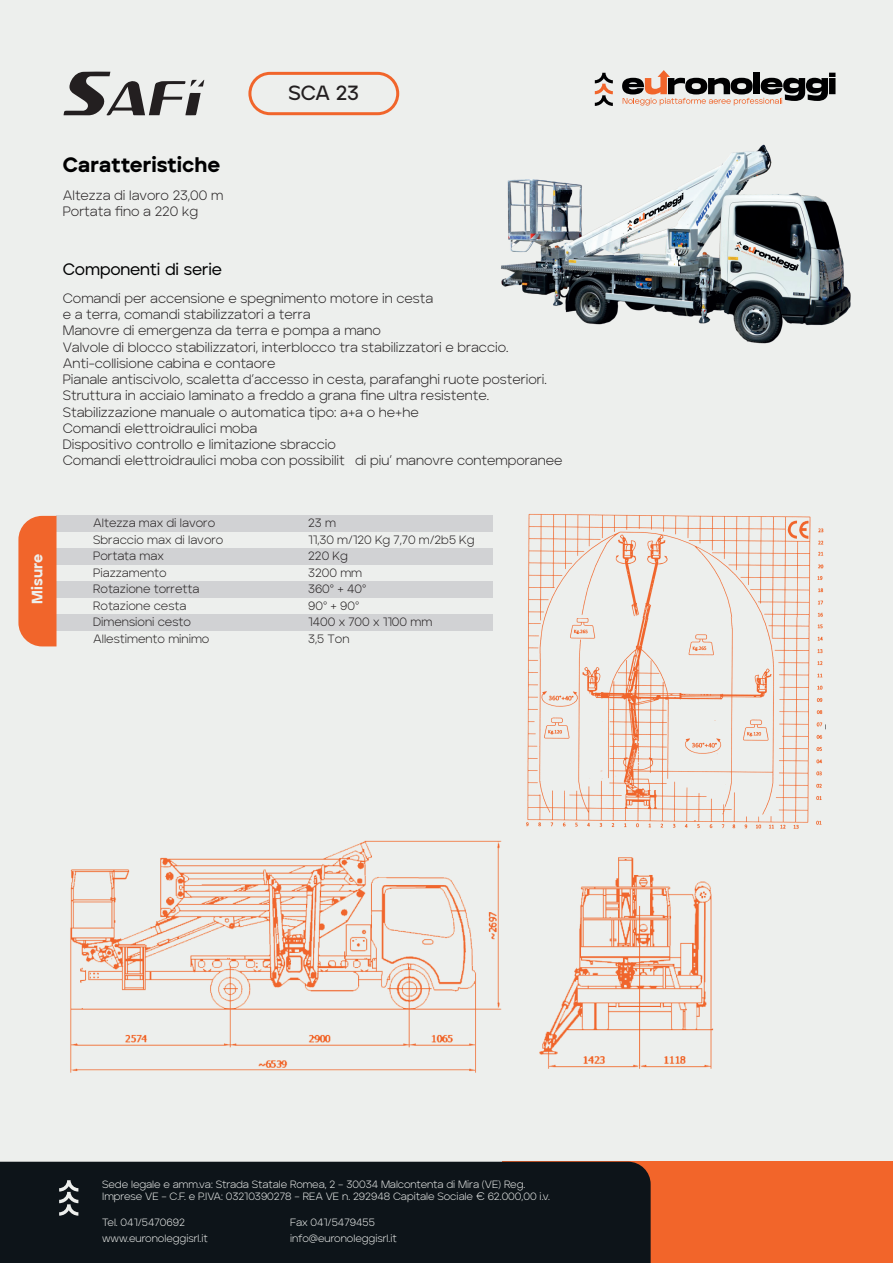
<style>
.page{position:relative;width:893px;height:1263px;background:#fff}
.page>*{position:absolute;margin:0;border:0;box-sizing:border-box;transform-origin:0 0}
.t1{font:900 21px "Aventa";letter-spacing:-.01em;color:#000001}
.t2{font:600 20.4px "Aventa";color:#231f20}
.t3{font:500 16.5px "Aventa";letter-spacing:-.01em;color:#000001}
.t4{font:900 15px "Aventa";color:#edefed}
.t5{font:300 13.5px/16.2px "Aventa";color:#231f20}
.t6{font:300 12px/16.5px "Aventa";color:#231f20}
.t7{font:300 10.5px/12.6px "Aventa";color:#edefed}
</style>
<div class="page">
<div style="left:0;top:0;width:893px;height:1261px;background:#edefed"></div>
<img style="left:501px;top:72px;width:350px;height:272px">
<div style="left:502px;top:1162px;width:391px;height:101px;background:#f2652a"></div>
<div style="left:0;top:1162px;width:651px;height:101px;background:#0d1419"></div>
<svg style="left:248px;top:72px;width:151px;height:43px"></svg>
<div style="left:56px;top:516px;width:436px;height:16px;background:#d1d2d4"></div>
<div style="left:56px;top:548px;width:436px;height:16px;background:#d1d2d4"></div>
<div style="left:56px;top:581px;width:436px;height:16px;background:#d1d2d4"></div>
<div style="left:56px;top:614px;width:436px;height:16px;background:#d1d2d4"></div>
<svg style="left:18px;top:516px;width:39px;height:130px;background:#f06e38"></svg>
<svg style="left:595px;top:73px;width:18px;height:33px"></svg>
<svg style="left:622px;top:70px;width:213px;height:36px"></svg>
<svg style="left:59px;top:1180px;width:19px;height:36px"></svg>
<svg style="left:64px;top:72px;width:140px;height:44px"></svg>
<img style="left:70px;top:840px;width:432px;height:233px">
<img style="left:539px;top:857px;width:175px;height:212px">
<img style="left:526px;top:513px;width:300px;height:316px">
<h2 class="t2" style="left:288px;top:80px;width:72px">SCA 23</h2>
<p class="t4" style="left:28px;top:604px;width:51px;rotate:-90deg">Misure</p>
<h1 class="t1" style="left:63px;top:152px;width:159px">Caratteristiche</h1>
<p class="t5" style="left:63px;top:187px;width:162px">Altezza di lavoro 23,00 m<br>Portata fino a 220 kg</p>
<p class="t3" style="left:63px;top:259px;width:161px">Componenti di serie</p>
<p class="t5" style="left:63px;top:290px;width:501px">Comandi per accensione e spegnimento motore in cesta<br>e a terra, comandi stabilizzatori a terra<br>Manovre di emergenza da terra e pompa a mano<br>Valvole di blocco stabilizzatori, interblocco tra stabilizzatori e braccio.<br>Anti-collisione cabina e contaore<br>Pianale antiscivolo, scaletta d’accesso in cesta, parafanghi ruote posteriori.<br>Struttura in acciaio laminato a freddo a grana fine ultra resistente.<br>Stabilizzazione manuale o automatica tipo: a+a o he+he<br>Comandi elettroidraulici moba<br>Dispositivo controllo e limitazione sbraccio<br>Comandi elettroidraulici moba con possibilit di piu’ manovre contemporanee</p>
<p class="t6" style="left:93px;top:515px;width:132px">Altezza max di lavoro<br>Sbraccio max di lavoro<br>Portata max<br>Piazzamento<br>Rotazione torretta<br>Rotazione cesta<br>Dimensioni cesto<br>Allestimento minimo</p>
<p class="t6" style="left:308px;top:515px;width:168px">23 m<br>11,30 m/120 Kg 7,70 m/2b5 Kg<br>220 Kg<br>3200 mm<br>360° + 40°<br>90° + 90°<br>1400 x 700 x 1100 mm<br>3,5 Ton</p>
<p class="t7" style="left:102px;top:1178px;width:449px">Sede legale e amm.va: Strada Statale Romea, 2 – 30034 Malcontenta di Mira (VE) Reg.<br>Imprese VE – C.F. e P.IVA: 03210390278 – REA VE n. 292948 Capitale Sociale € 62.000,00 i.v.</p>
<p class="t7" style="left:102px;top:1216px;width:84px">Tel. 041/5470692</p>
<p class="t7" style="left:290px;top:1216px;width:86px">Fax 041/5479455</p>
<p class="t7" style="left:102px;top:1231px;width:107px">www.euronoleggisrl.it</p>
<p class="t7" style="left:290px;top:1231px;width:108px">info@euronoleggisrl.it</p>
</div>
